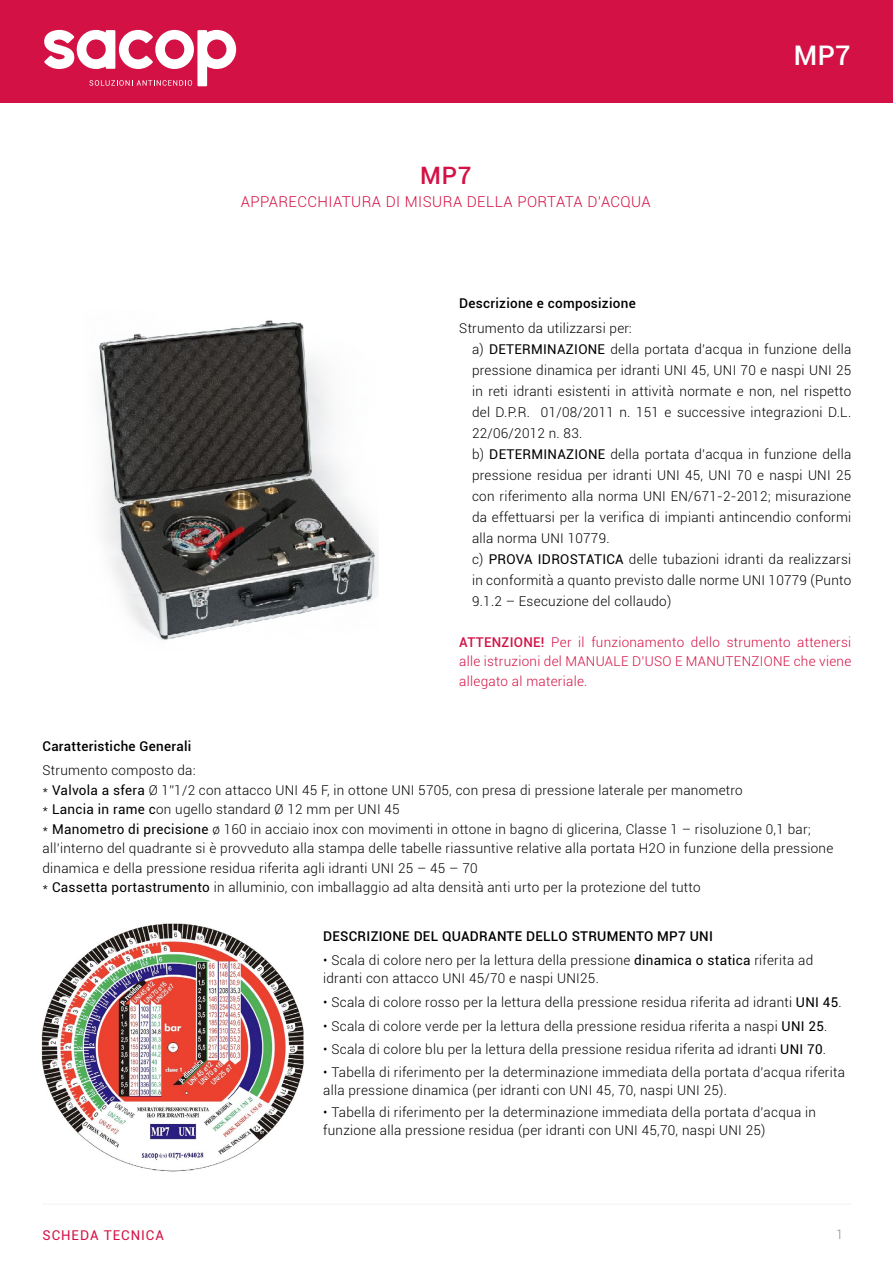
<style>
.page{position:relative;width:893px;height:1263px;background:#fff}
.page>*{position:absolute;margin:0;border:0;box-sizing:border-box;transform-origin:0 0}
.t1{font:500 27px "Roboto";color:#fff}
.t2{font:500 24px "Roboto";color:#d31145}
.t3{font:300 15px "Roboto";letter-spacing:.03em;color:#d31145}
.t4{font:300 13.5px/21px "Roboto";letter-spacing:.02em;color:#000}
.t5{font:300 13.5px/19.5px "Roboto";letter-spacing:.02em;color:#d31145;text-align:justify}
.t6{font:500 13.5px "Roboto";letter-spacing:.02em;color:#000}
.t7{font:13.5px "Roboto";letter-spacing:.07em;color:#d31145}
.t8{font:300 12.75px "Roboto";color:#878787}
.s1{font-weight:400}
.s2{font-weight:500}
</style>
<div class="page">
<div style="left:0;top:0;width:893px;height:103px;background:#d31145"></div>
<hr style="left:43px;top:1203px;width:808px;height:2px;background:#f6f6f6">
<svg style="left:44px;top:30px;width:192px;height:56px"></svg>
<img style="left:99px;top:320px;width:280px;height:320px">
<img style="left:41px;top:923px;width:263px;height:249px">
<h2 class="t2" style="left:420px;top:159px;width:53px">MP7</h2>
<p class="t3" style="left:241px;top:191px;width:412px">APPARECCHIATURA DI MISURA DELLA PORTATA D’ACQUA</p>
<h1 class="t1" style="left:794px;top:36px;width:58px">MP7</h1>
<p class="t6" style="left:459px;top:293px;width:178px">Descrizione e composizione</p>
<p class="t4" style="left:472px;top:317px;width:381px;text-indent:-13px">Strumento da utilizzarsi per:<br>a) <span class="s1">DETERMINAZIONE</span> della portata d’acqua in funzione della pressione dinamica per idranti UNI 45, UNI 70 e naspi UNI 25 in reti idranti esistenti in attività normate e non, nel rispetto del D.P.R. 01/08/2011 n. 151 e successive integrazioni D.L.<br>22/06/2012 n. 83.<br>b) <span class="s1">DETERMINAZIONE</span> della portata d’acqua in funzione della pressione residua per idranti UNI 45, UNI 70 e naspi UNI 25 con riferimento alla norma UNI EN/671-2-2012; misurazione da effettuarsi per la verifica di impianti antincendio conformi alla norma UNI 10779.<br>c) <span class="s1">PROVA IDROSTATICA</span> delle tubazioni idranti da realizzarsi in conformità a quanto previsto dalle norme UNI 10779 (Punto 9.1.2 – Esecuzione del collaudo)</p>
<p class="t5" style="left:459px;top:632px;width:394px"><span class="s2">ATTENZIONE!</span> Per il funzionamento dello strumento attenersi alle istruzioni del MANUALE D’USO E MANUTENZIONE che viene allegato al materiale.</p>
<p class="t6" style="left:43px;top:737px;width:150px">Caratteristiche Generali</p>
<p class="t4" style="left:43px;top:760px;width:792px;line-height:19.5px">Strumento composto da:<br>* <span class="s1">Valvola a sfera</span> Ø 1”1/2 con attacco UNI 45 F, in ottone UNI 5705, con presa di pressione laterale per manometro<br>* <span class="s1">Lancia in rame c</span>on ugello standard Ø 12 mm per UNI 45<br>* <span class="s1">Manometro di precisione</span> ø 160 in acciaio inox con movimenti in ottone in bagno di glicerina, Classe 1 – risoluzione 0,1 bar; all’interno del quadrante si è provveduto alla stampa delle tabelle riassuntive relative alla portata H2O in funzione della pressione dinamica e della pressione residua riferita agli idranti UNI 25 – 45 – 70<br>* <span class="s1">Cassetta portastrumento</span> in alluminio, con imballaggio ad alta densità anti urto per la protezione del tutto</p>
<p class="t6" style="left:323px;top:927px;width:391px">DESCRIZIONE DEL QUADRANTE DELLO STRUMENTO MP7 UNI</p>
<p class="t4" style="left:323px;top:951px;width:492px;line-height:18px">• Scala di colore nero per la lettura della pressione <span class="s1">dinamica o statica</span> riferita ad idranti con attacco UNI 45/70 e naspi UNI25.</p>
<p class="t4" style="left:323px;top:991px;width:520px">• Scala di colore rosso per la lettura della pressione residua riferita ad idranti <span class="s1">UNI 45</span>.</p>
<p class="t4" style="left:323px;top:1015px;width:506px">• Scala di colore verde per la lettura della pressione residua riferita a naspi <span class="s1">UNI 25</span>.</p>
<p class="t4" style="left:323px;top:1039px;width:504px">• Scala di colore blu per la lettura della pressione residua riferita ad idranti <span class="s1">UNI 70</span>.</p>
<p class="t4" style="left:323px;top:1062px;width:523px;line-height:18px">• Tabella di riferimento per la determinazione immediata della portata d’acqua riferita alla pressione dinamica (per idranti con UNI 45, 70, naspi UNI 25).</p>
<p class="t4" style="left:323px;top:1103px;width:494px;line-height:18px">• Tabella di riferimento per la determinazione immediata della portata d’acqua in funzione alla pressione residua (per idranti con UNI 45,70, naspi UNI 25)</p>
<p class="t7" style="left:43px;top:1225px;width:123px">SCHEDA TECNICA</p>
<p class="t8" style="left:836px;top:1226px;width:9px">1</p>
</div>
